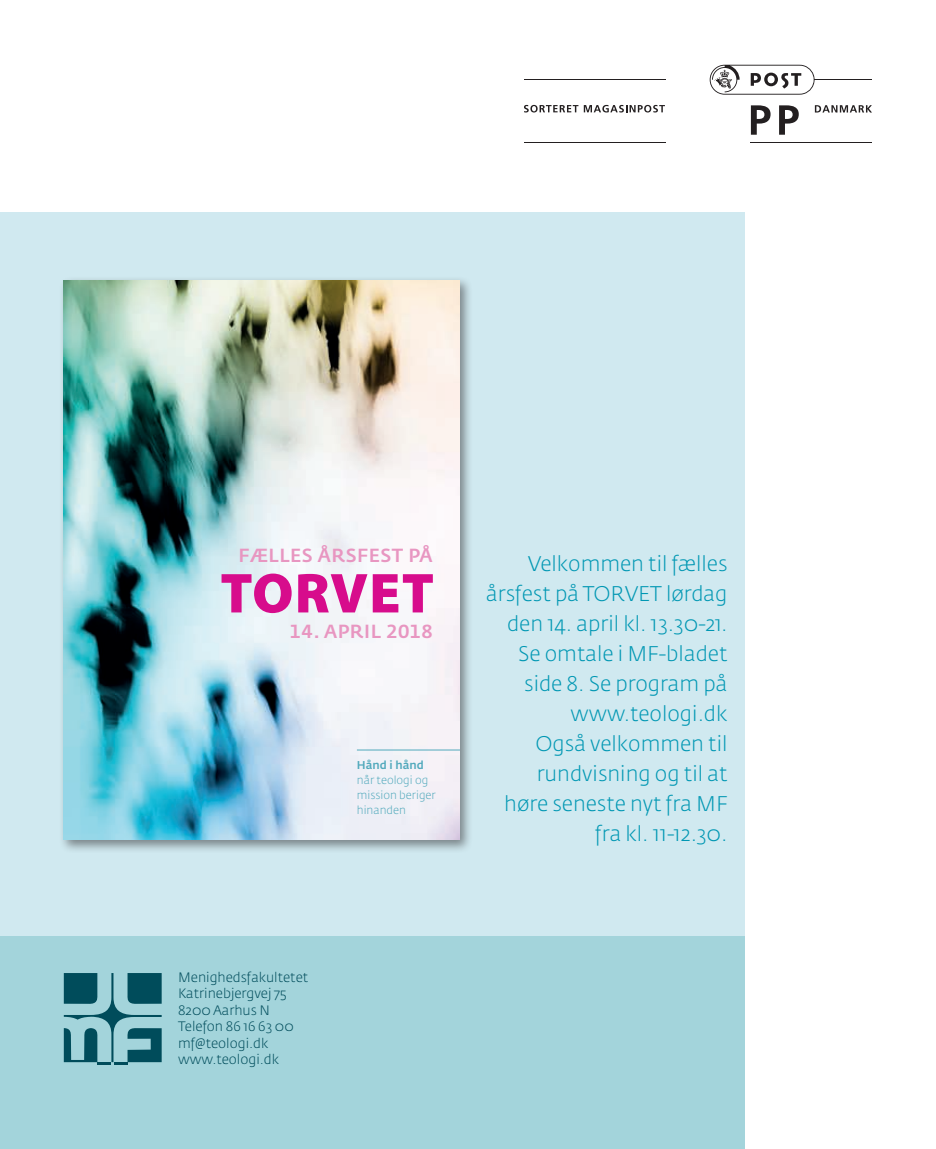
<style>
.page{position:relative;width:936px;height:1149px;background:#fff}
.page>*{position:absolute;margin:0;border:0;box-sizing:border-box;transform-origin:0 0}
.t1{font:300 21px/30px "Fedra Sans Pro";color:#0097b3;text-align:right}
.t2{font:500 18.75px "Fedra Sans Pro";letter-spacing:.025em;color:#e896c1}
.t3{font:300 13.5px/16.5px "Fedra Sans Pro";color:#004c5b}
.t4{font:300 11.25px/15px "Fedra Sans Pro";color:#51a9bc}
.t5{font:500 11.25px "Fedra Sans Pro";color:#51a9bc}
</style>
<div class="page">
<div style="left:0;top:213px;width:744px;height:722px;background:#d0e9f0"></div>
<div style="left:0;top:935px;width:744px;height:213px;background:#a3d4db"></div>
<svg style="left:64px;top:973px;width:98px;height:90px"></svg>
<div style="left:59px;top:275px;width:414px;height:577px;background:#231f20;opacity:.5"></div>
<img style="left:64px;top:280px;width:395px;height:559px">
<svg style="left:221px;top:573px;width:212px;height:40px;background:#e37cc0"></svg>
<hr style="left:357px;top:749px;width:102px;height:1px;background:#51a9bc">
<svg style="left:524px;top:105px;width:141px;height:7px"></svg>
<svg style="left:814px;top:105px;width:57px;height:7px"></svg>
<hr style="left:814px;top:79px;width:57px;height:1px;background:#231f20">
<hr style="left:750px;top:142px;width:121px;height:1px;background:#231f20">
<hr style="left:524px;top:79px;width:141px;height:1px;background:#231f20">
<hr style="left:524px;top:142px;width:141px;height:1px;background:#231f20">
<svg style="left:750px;top:105px;width:20px;height:30px"></svg>
<svg style="left:779px;top:105px;width:19px;height:30px"></svg>
<svg style="left:709px;top:65px;width:105px;height:30px"></svg>
<p class="t2" style="left:238px;top:544px;width:196px">FÆLLES ÅRSFEST PÅ</p>
<p class="t2" style="left:290px;top:620px;width:144px">14. APRIL 2018</p>
<p class="t5" style="left:357px;top:757px;width:69px">Hånd i hånd</p>
<p class="t4" style="left:357px;top:772px;width:80px">når teologi og mission beriger hinanden</p>
<p class="t3" style="left:178px;top:968px;width:132px">Menighedsfakultetet<br>Katrinebjergvej 75<br>8200 Aarhus N<br>Telefon 86 16 63 00 mf@teologi.dk www.teologi.dk</p>
<p class="t1" style="left:486px;top:549px;width:243px">Velkommen til fælles årsfest på TORVET lørdag den 14. april kl. 13.30-21.<br>Se omtale i MF-bladet side 8. Se program på www.teologi.dk<br>Også velkommen til rundvisning og til at<br>høre seneste nyt fra MF fra kl. 11-12.30.</p>
</div>
